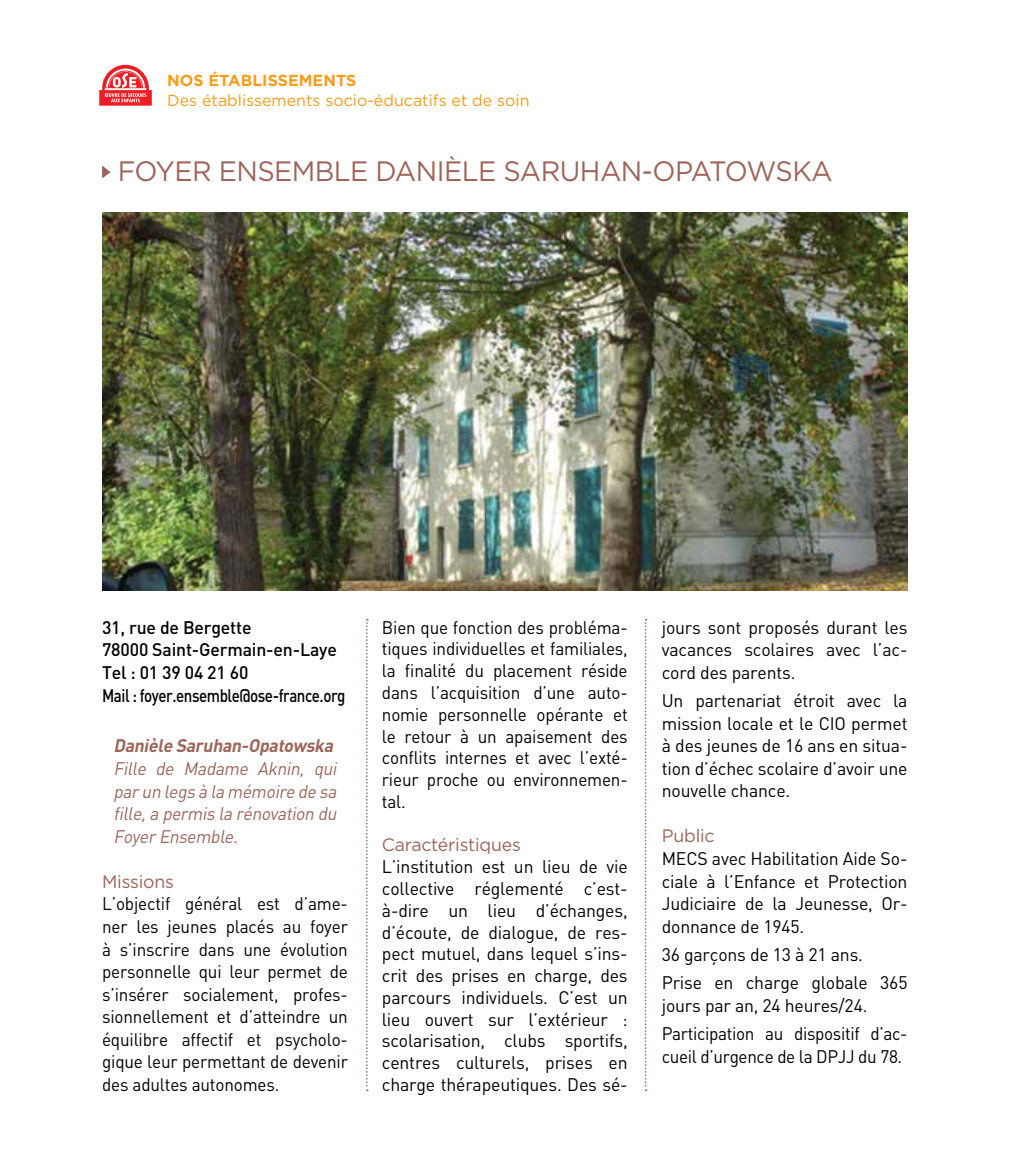
<style>
.page{position:relative;width:1021px;height:1163px;background:#fff}
.page>*{position:absolute;margin:0;border:0;box-sizing:border-box;transform-origin:0 0}
.t1{font:28px "Gotham";letter-spacing:-.02em;color:#9d655a}
.t2{font:18px/21.8px "DINVAINS";letter-spacing:-.01em;color:#000;text-align:justify}
.t3{font:18px/22.6px "DINVAINS";letter-spacing:-.01em;color:#000;text-align:justify;scale:.95 1}
.t4{font:500 18px/22.6px "DINVAINS";letter-spacing:-.01em;color:#000}
.t5{font:italic 18px/22.6px "DINVAINS";color:#9d655a;text-align:justify;scale:.96 1}
.t6{font:18px "Gotham";letter-spacing:-.01em;color:#9d655a}
.t7{font:italic 700 18px "DINVAINS";color:#9d655a}
.t8{font:16px "Gotham";color:#f99d1c}
.t9{font:700 16px "Gotham";color:#f99d1c}
</style>
<div class="page">
<svg style="left:99px;top:65px;width:53px;height:41px"></svg>
<svg style="left:366px;top:619px;width:2px;height:471px"></svg>
<svg style="left:644px;top:619px;width:2px;height:471px"></svg>
<svg style="left:102px;top:165px;width:9px;height:13px"></svg>
<img style="left:102px;top:212px;width:805px;height:378px">
<p class="t9" style="left:167px;top:70px;width:189px">NOS ÉTABLISSEMENTS</p>
<p class="t8" style="left:167px;top:90px;width:364px">Des établissements socio-éducatifs et de soin</p>
<h1 class="t1" style="left:118px;top:153px;width:159px">Foyer Ensem</h1>
<h1 class="t1" style="left:315px;top:153px;width:379px">ble Dani èle Saruhan-Opato</h1>
<h1 class="t1" style="left:746px;top:153px;width:82px">wska</h1>
<p class="t4" style="left:102px;top:615px;width:245px">31, rue de Bergette<br>78000 Saint-Germain-en-Laye<br>Tel : 01 39 04 21 60<br>Mail : foyer.ensemble@ose-france.org</p>
<p class="t7" style="left:113px;top:734px;width:225px">Danièle Saruhan-Opatowska</p>
<p class="t5" style="left:113px;top:756px;width:238px">Fille de Madame Aknin, qui parun legs à la mémoire de sa fille,a permis la rénovation du FoyerEnsemble.</p>
<p class="t6" style="left:102px;top:869px;width:73px">Missions</p>
<p class="t3" style="left:102px;top:892px;width:260px">L’objectif général est d’ame&shy;ner les jeunes placés au foyer à s’inscrire dans une évolution personnelle qui leur permet de s’insérer socialement, profes&shy;sionnellement et d’atteindre un équilibre affectif et psycholo&shy;gique leur permettant de devenir des adultes autonomes.</p>
<p class="t3" style="left:382px;top:615px;width:260px;line-height:21.8px">Bien que fonction des probléma&shy;tiques individuelles et familiales, la finalité du placement réside dans l’acquisition d’une auto&shy;nomie personnelle opérante et le retour à un apaisement des conflits internes et avec l’exté&shy;rieur proche ou environnemen&shy;tal.</p>
<p class="t6" style="left:382px;top:833px;width:140px">Caractéristiques</p>
<p class="t2" style="left:382px;top:855px;width:247px">L’institution est un lieu de vie collective réglementé c’est&shy;à-dire un lieu d’échanges, d’écoute, de dialogue, de res&shy;pect mutuel, dans lequel s’ins&shy;crit des prises en charge, des parcours individuels. C’est un lieu ouvert sur l’extérieur : scolarisation, clubs sportifs, centres culturels, prises en charge thérapeutiques. Des sé-</p>
<p class="t2" style="left:661px;top:615px;width:247px;line-height:22.6px">jours sont proposés durant les vacances scolaires avec l’ac&shy;cord des parents.</p>
<p class="t2" style="left:661px;top:688px;width:247px;line-height:22.6px">Un partenariat étroit avec la mission locale et le CIO permet à des jeunes de 16 ans en situa&shy;tion d’échec scolaire d’avoir une nouvelle chance.</p>
<p class="t6" style="left:661px;top:824px;width:54px">Public</p>
<p class="t2" style="left:661px;top:846px;width:247px;line-height:22.6px">MECS avec Habilitation Aide So&shy;ciale à l’Enfance et Protection Judiciaire de la Jeunesse, Or&shy;donnance de 1945.</p>
<p class="t2" style="left:661px;top:939px;width:247px;line-height:28.2px">36 garçons de 13 à 21 ans.<br>Prise en charge globale 365</p>
<p class="t2" style="left:661px;top:990px;width:247px;line-height:28.2px">jours par an, 24 heures/24.<br>Participation au dispositif d’ac-</p>
<p class="t3" style="left:661px;top:1044px;width:255px">cueil d’urgence de la DPJJ du 78.</p>
</div>
